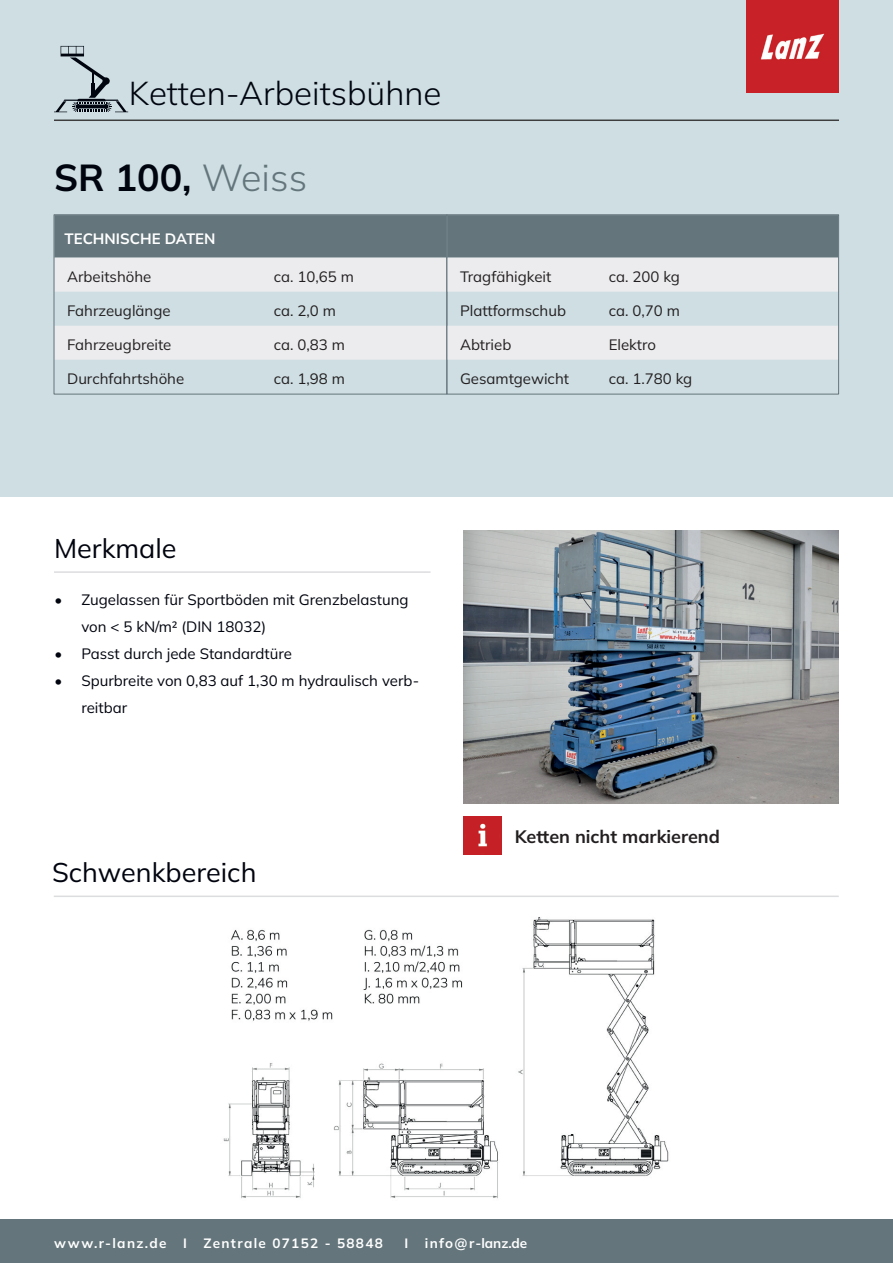
<style>
.page{position:relative;width:893px;height:1263px;background:#fff}
.page>*{position:absolute;margin:0;border:0;box-sizing:border-box;transform-origin:0 0}
.t1{font:700 37.5px "Mulish";color:#00040e}
.t2{font:300 33px "Mulish";color:#00040e}
.t3{font:27px "Mulish";color:#00040e}
.t4{font:700 18px "Mulish";color:#231f20}
.t5{font:15px "Mulish";color:#231f20}
.t6{font:15px/27px "Mulish";color:#00040e}
.t7{font:700 15px "Mulish";color:#fff}
.t8{font:700 13.5px "Mulish";letter-spacing:.1em;color:#fff}
.t9{font:700 13.5px "Mulish";color:#fff}
.s1{font-weight:300;color:#64757b}
</style>
<div class="page">
<div style="left:0;top:0;width:893px;height:496px;background:#cedee3"></div>
<div style="left:0;top:1219px;width:893px;height:44px;background:#64757b"></div>
<hr style="left:54px;top:120px;width:785px;height:1px;background:#3e3e3f">
<img style="left:747px;top:0;width:92px;height:92px">
<hr style="left:54px;top:895px;width:785px;height:2px;background:#dcdddf">
<hr style="left:54px;top:571px;width:377px;height:2px;background:#dcdddf">
<svg style="left:54px;top:46px;width:74px;height:66px"></svg>
<img style="left:464px;top:530px;width:375px;height:274px">
<svg style="left:54px;top:215px;width:783px;height:145px"></svg>
<div style="left:446px;top:214px;width:393px;height:180px;border:1px solid #64757b"></div>
<img style="left:223px;top:917px;width:446px;height:282px">
<img style="left:464px;top:817px;width:38px;height:38px">
<h2 class="t2" style="left:129px;top:71px;width:314px">Ketten-Arbeitsbühne</h2>
<h1 class="t1" style="left:54px;top:152px;width:255px">SR 100, <span class="s1">Weiss</span></h1>
<p class="t7" style="left:64px;top:228px;width:153px">TECHNISCHE DATEN</p>
<p class="t5" style="left:67px;top:267px;width:86px">Arbeitshöhe</p>
<p class="t5" style="left:274px;top:267px;width:82px">ca. 10,65 m</p>
<p class="t5" style="left:67px;top:301px;width:105px">Fahrzeuglänge</p>
<p class="t5" style="left:274px;top:301px;width:64px">ca. 2,0 m</p>
<p class="t5" style="left:67px;top:335px;width:106px">Fahrzeugbreite</p>
<p class="t5" style="left:274px;top:335px;width:73px">ca. 0,83 m</p>
<p class="t5" style="left:67px;top:369px;width:119px">Durchfahrtshöhe</p>
<p class="t5" style="left:274px;top:369px;width:73px">ca. 1,98 m</p>
<p class="t5" style="left:460px;top:267px;width:93px">Tragfähigkeit</p>
<p class="t5" style="left:609px;top:267px;width:73px">ca. 200 kg</p>
<p class="t5" style="left:460px;top:301px;width:108px">Plattformschub</p>
<p class="t5" style="left:609px;top:301px;width:73px">ca. 0,70 m</p>
<p class="t5" style="left:460px;top:335px;width:53px">Abtrieb</p>
<p class="t5" style="left:609px;top:335px;width:49px">Elektro</p>
<p class="t5" style="left:460px;top:369px;width:111px">Gesamtgewicht</p>
<p class="t5" style="left:609px;top:369px;width:85px">ca. 1.780 kg</p>
<h3 class="t3" style="left:54px;top:530px;width:124px">Merkmale</h3>
<p class="t6" style="left:81px;top:586px;width:329px;text-indent:-27px">• Zugelassen für Sportböden mit Grenzbelastung von &lt; 5 kN/m² (DIN 18032)</p>
<p class="t6" style="left:54px;top:640px;width:239px">• Passt durch jede Standardtüre</p>
<p class="t6" style="left:81px;top:667px;width:339px;text-indent:-27px">• Spurbreite von 0,83 auf 1,30 m hydraulisch verb&shy;reitbar</p>
<h3 class="t3" style="left:52px;top:854px;width:206px">Schwenkbereich</h3>
<p class="t4" style="left:515px;top:824px;width:207px">Ketten nicht markierend</p>
<p class="t8" style="left:54px;top:1234px;width:330px">www.r-lanz.de I Zentrale 07152 - 58848</p>
<p class="t9" style="left:404px;top:1234px;width:124px">I info@r-lanz.de</p>
</div>
